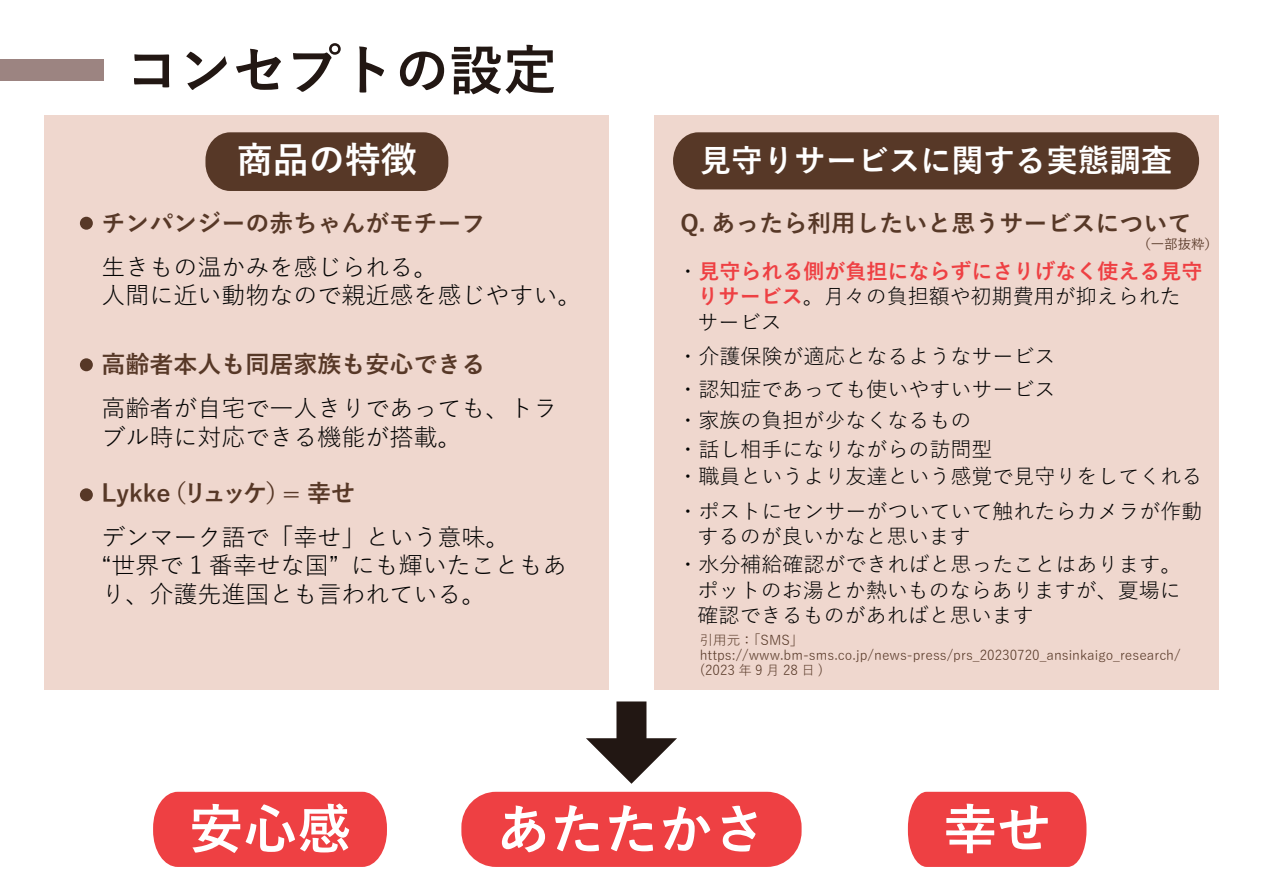
<style>
.page{position:relative;width:1263px;height:893px;background:#fff}
.page>*{position:absolute;margin:0;border:0;box-sizing:border-box;transform-origin:0 0}
.t1{font:700 54px "Yu Gothic";color:#fff}
.t2{font:700 36px "Yu Gothic";color:#fff}
.t3{font:700 31.5px "Yu Gothic";color:#fff}
.t4{font:24px/28.8px "Yu Gothic";color:#030303}
.t5{font:700 24px "Yu Gothic";color:#573827}
.t6{font:21px/25.2px "Yu Gothic";color:#030303;text-align:justify}
.t7{font:700 21px/25.2px "Yu Gothic";color:#ee4043}
.t8{font:13.5px/15px "Yu Gothic";color:#573827}
.t9{font:500 13.5px "Yu Gothic";color:#573827}
.s1{font-weight:400;color:#030303}
</style>
<div class="page">
<div style="left:654px;top:115px;width:564px;height:574px;background:#efd7ce"></div>
<div style="left:45px;top:115px;width:564px;height:574px;background:#efd7ce"></div>
<svg style="left:134px;top:54px;width:35px;height:33px"></svg>
<svg style="left:186px;top:52px;width:41px;height:38px"></svg>
<svg style="left:236px;top:49px;width:45px;height:41px"></svg>
<svg style="left:293px;top:43px;width:48px;height:49px"></svg>
<svg style="left:359px;top:46px;width:25px;height:47px"></svg>
<svg style="left:400px;top:52px;width:44px;height:38px"></svg>
<svg style="left:452px;top:45px;width:102px;height:49px"></svg>
<div style="left:0;top:59px;width:104px;height:21px;background:#9c8481"></div>
<div style="left:616px;top:701px;width:30px;height:43px;background:#221713"></div>
<svg style="left:586px;top:738px;width:91px;height:46px"></svg>
<div style="left:153px;top:792px;width:234px;height:75px;background:#ee4043"></div>
<div style="left:908px;top:792px;width:178px;height:75px;background:#ee4043"></div>
<div style="left:461px;top:792px;width:340px;height:75px;background:#ee4043;border-radius:35px"></div>
<div style="left:205px;top:132px;width:243px;height:59px;background:#573827"></div>
<div style="left:673px;top:132px;width:526px;height:57px;background:#573827"></div>
<div style="left:80px;top:217px;width:13px;height:13px;background:#573827;border-radius:50%"></div>
<div style="left:80px;top:358px;width:13px;height:13px;background:#573827;border-radius:50%"></div>
<div style="left:80px;top:488px;width:13px;height:13px;background:#573827;border-radius:50%"></div>
<h2 class="t2" style="left:237px;top:140px;width:181px">商品の特徴</h2>
<h3 class="t3" style="left:700px;top:142px;width:474px">見守りサービスに関する実態調査</h3>
<p class="t5" style="left:101px;top:210px;width:385px">チンパンジーの赤ちゃんがモチーフ</p>
<p class="t4" style="left:101px;top:249px;width:481px">生きもの温かみを感じられる。<br>人間に近い動物なので親近感を感じやすい。</p>
<p class="t5" style="left:101px;top:351px;width:385px">高齢者本人も同居家族も安心できる</p>
<p class="t4" style="left:101px;top:391px;width:457px">高齢者が自宅で一人きりであっても、トラブル時に対応できる機能が搭載。</p>
<p class="t5" style="left:101px;top:480px;width:255px">Lykke（リュッケ）= 幸せ</p>
<p class="t4" style="left:101px;top:519px;width:467px">デンマーク語で「幸せ」という意味。<br>“世界で 1 番幸せな国” にも輝いたこともあり、介護先進国とも言われている。</p>
<p class="t5" style="left:680px;top:210px;width:513px">Q. あったら利用したいと思うサービスについて</p>
<p class="t9" style="left:1137px;top:231px;width:82px">（一部抜粋）</p>
<p class="t7" style="left:698px;top:259px;width:506px;text-indent:-20px"><span class="s1">・</span>見守られる側が負担にならずにさりげなく使える見守りサービス<span class="s1">。月々の負担額や初期費用が抑えられたサービス</span></p>
<p class="t6" style="left:677px;top:338px;width:379px;line-height:32px">・介護保険が適応となるようなサービス・認知症であっても使いやすいサービス・家族の負担が少なくなるもの</p>
<p class="t6" style="left:677px;top:433px;width:526px;line-height:27.3px">・話し相手になりながらの訪問型<br>・職員というより友達という感覚で見守りをしてくれる</p>
<p class="t6" style="left:698px;top:496px;width:506px;text-indent:-20px">・ポストにセンサーがついていて触れたらカメラが作動するのが良いかなと思います</p>
<p class="t6" style="left:698px;top:549px;width:485px;text-indent:-20px">・水分補給確認ができればと思ったことはあります。ポットのお湯とか熱いものならありますが、夏場に確認できるものがあればと思います</p>
<p class="t8" style="left:700px;top:631px;width:482px">引用元：「SMS」https://www.bm-sms.co.jp/news-press/prs_20230720_ansinkaigo_research/ (2023年9月28日)</p>
<h1 class="t1" style="left:189px;top:799px;width:163px">安心感</h1>
<h1 class="t1" style="left:496px;top:799px;width:271px">あたたかさ</h1>
<h1 class="t1" style="left:943px;top:799px;width:109px">幸せ</h1>
</div>
